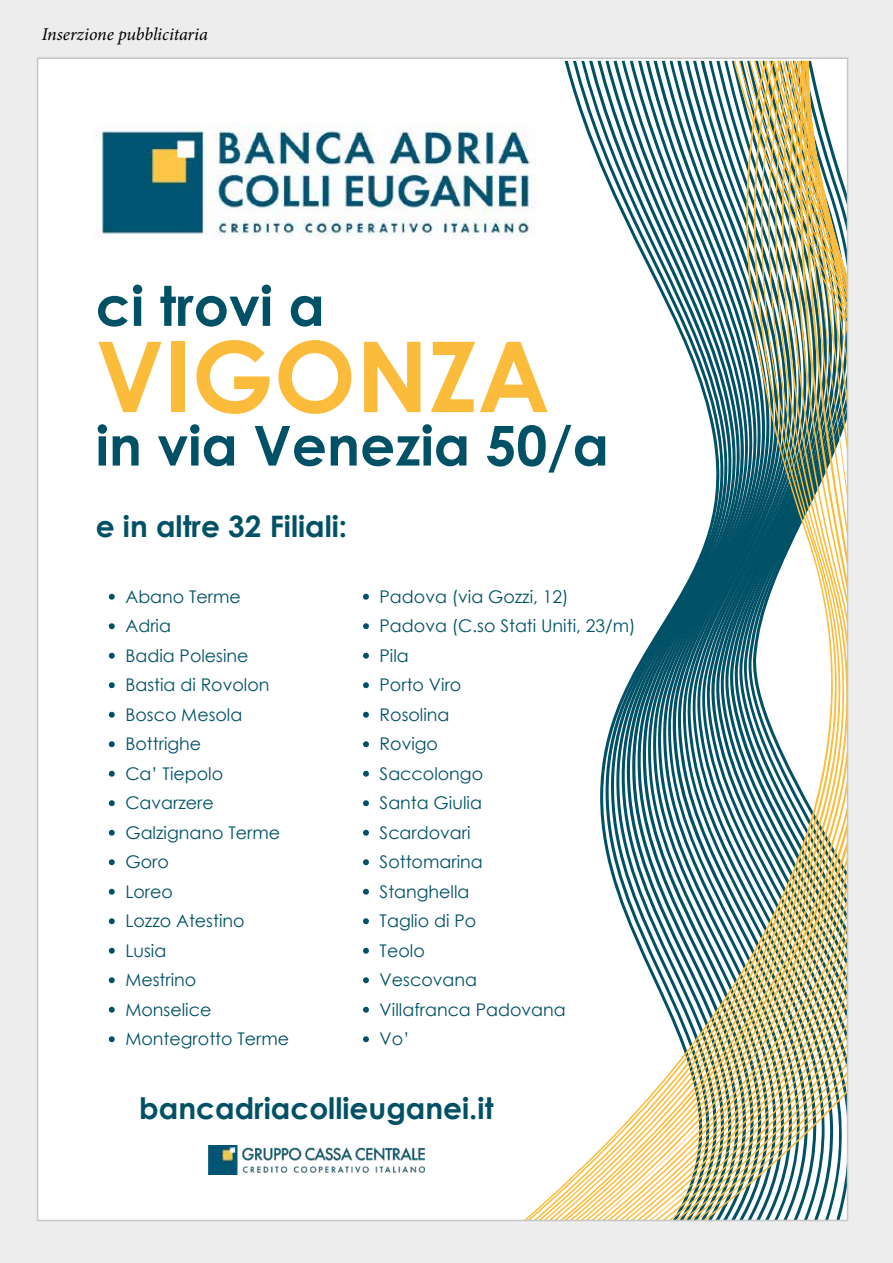
<style>
.page{position:relative;width:893px;height:1263px;background:#ededed}
.page>*{position:absolute;margin:0;border:0;box-sizing:border-box;transform-origin:0 0}
.t1{font:700 97.8px "Century Gothic";color:#fbbc3b}
.t2{font:700 55.05px "Century Gothic";color:#005166}
.t3{font:700 29.55px "Century Gothic";color:#005166}
.t4{font:italic 18px "Minion Pro";letter-spacing:-.005em;color:#000}
.t5{font:17.55px/29.5px "Century Gothic";color:#005166}
</style>
<div class="page">
<div style="left:38px;top:61px;width:810px;height:1159px;background:#fff"></div>
<svg style="left:526px;top:61px;width:319px;height:1157px"></svg>
<img style="left:96px;top:124px;width:442px;height:116px">
<img style="left:209px;top:1145px;width:215px;height:29px">
<svg style="left:109px;top:594px;width:6px;height:6px"></svg>
<svg style="left:109px;top:623px;width:6px;height:6px"></svg>
<svg style="left:109px;top:653px;width:6px;height:6px"></svg>
<svg style="left:109px;top:682px;width:6px;height:6px"></svg>
<svg style="left:109px;top:712px;width:6px;height:6px"></svg>
<svg style="left:109px;top:741px;width:6px;height:6px"></svg>
<svg style="left:109px;top:771px;width:6px;height:6px"></svg>
<svg style="left:109px;top:800px;width:6px;height:6px"></svg>
<svg style="left:109px;top:830px;width:6px;height:6px"></svg>
<svg style="left:109px;top:859px;width:6px;height:6px"></svg>
<svg style="left:109px;top:889px;width:6px;height:6px"></svg>
<svg style="left:109px;top:918px;width:6px;height:6px"></svg>
<svg style="left:109px;top:948px;width:6px;height:6px"></svg>
<svg style="left:109px;top:977px;width:6px;height:6px"></svg>
<svg style="left:109px;top:1007px;width:6px;height:6px"></svg>
<svg style="left:109px;top:1036px;width:6px;height:6px"></svg>
<svg style="left:363px;top:594px;width:6px;height:6px"></svg>
<svg style="left:363px;top:623px;width:6px;height:6px"></svg>
<svg style="left:363px;top:653px;width:6px;height:6px"></svg>
<svg style="left:363px;top:682px;width:6px;height:6px"></svg>
<svg style="left:363px;top:712px;width:6px;height:6px"></svg>
<svg style="left:363px;top:741px;width:6px;height:6px"></svg>
<svg style="left:363px;top:771px;width:6px;height:6px"></svg>
<svg style="left:363px;top:800px;width:6px;height:6px"></svg>
<svg style="left:363px;top:830px;width:6px;height:6px"></svg>
<svg style="left:363px;top:859px;width:6px;height:6px"></svg>
<svg style="left:363px;top:889px;width:6px;height:6px"></svg>
<svg style="left:363px;top:918px;width:6px;height:6px"></svg>
<svg style="left:363px;top:948px;width:6px;height:6px"></svg>
<svg style="left:363px;top:977px;width:6px;height:6px"></svg>
<svg style="left:363px;top:1007px;width:6px;height:6px"></svg>
<svg style="left:363px;top:1036px;width:6px;height:6px"></svg>
<p class="t4" style="left:42px;top:22px;width:168px">Inserzione pubblicitaria</p>
<h2 class="t2" style="left:96px;top:271px;width:231px">ci trovi a</h2>
<h1 class="t1" style="left:96px;top:315px;width:456px">VIGONZA</h1>
<h2 class="t2" style="left:96px;top:411px;width:515px">in via Venezia 50/a</h2>
<h3 class="t3" style="left:96px;top:508px;width:253px">e in altre 32 Filiali:</h3>
<p class="t5" style="left:125px;top:581px;width:165px">Abano Terme<br>Adria<br>Badia Polesine<br>Bastia di Rovolon<br>Bosco Mesola<br>Bottrighe<br>Ca’ Tiepolo<br>Cavarzere<br>Galzignano Terme<br>Goro<br>Loreo<br>Lozzo Atestino<br>Lusia<br>Mestrino<br>Monselice<br>Montegrotto Terme</p>
<p class="t5" style="left:380px;top:581px;width:258px">Padova (via Gozzi, 12)<br>Padova (C.so Stati Uniti, 23/m)<br>Pila<br>Porto Viro<br>Rosolina<br>Rovigo<br>Saccolongo<br>Santa Giulia<br>Scardovari<br>Sottomarina<br>Stanghella<br>Taglio di Po<br>Teolo<br>Vescovana<br>Villafranca Padovana<br>Vo’</p>
<h3 class="t3" style="left:139px;top:1090px;width:356px">bancadriacollieuganei.it</h3>
</div>
